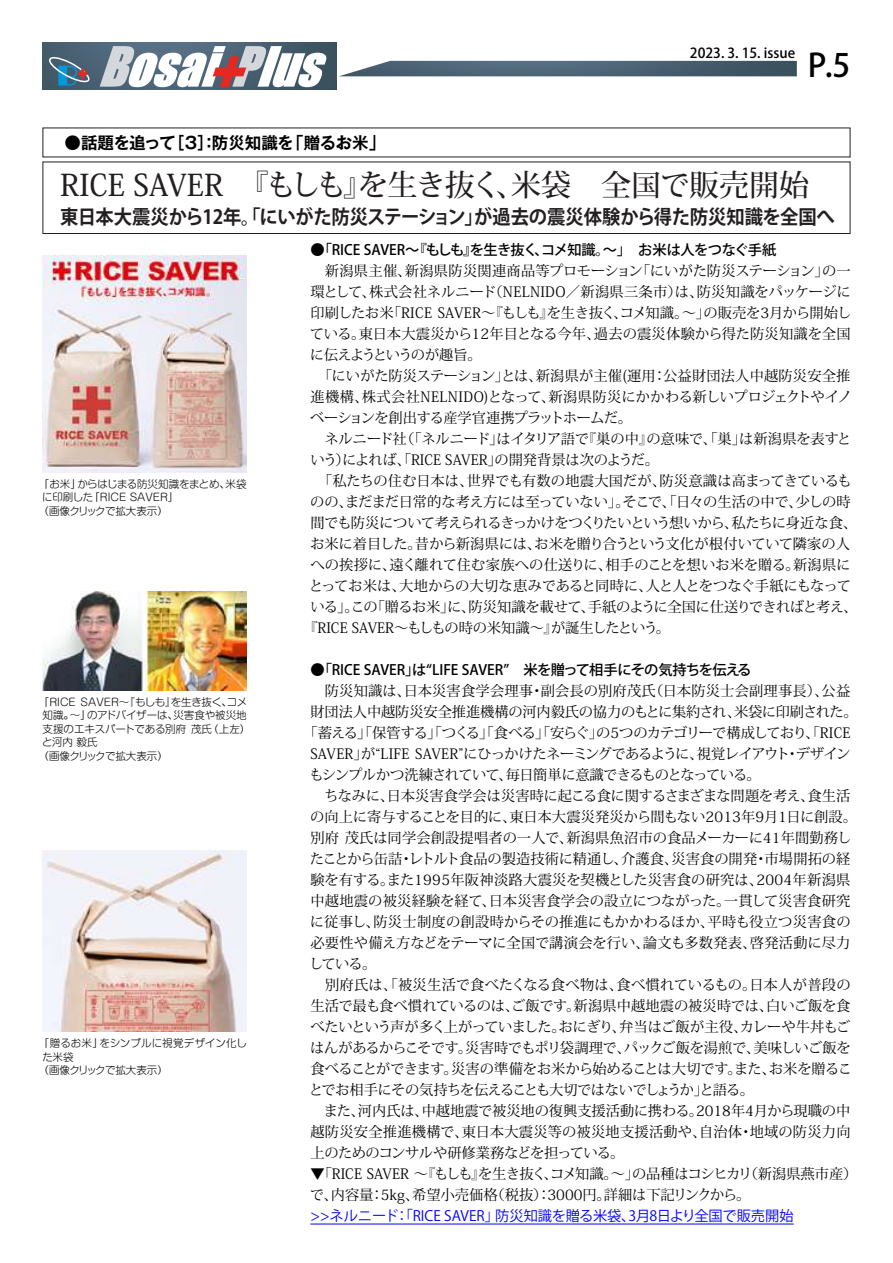
<style>
.page{position:relative;width:893px;height:1263px;background:#fff}
.page>*{position:absolute;margin:0;border:0;box-sizing:border-box;transform-origin:0 0}
.t1{font:500 31.95px "Koz Go Pro";color:#000}
.t2{font:500 30px "Koz Min Pr 6 N";color:#231f20}
.t3{font:700 19.5px "Koz Go Pr 6 N";letter-spacing:-.01em;color:#231f20;scale:.94 1}
.t4{font:700 16.5px "Gothic MB101 Pr 5 De";letter-spacing:-.03em;color:#000}
.t5{font:14.25px/21px "Koz Min Pr 6 N";letter-spacing:-.005em;color:#000}
.t6{font:14.25px "Koz Min Pr 6 N";letter-spacing:.015em;color:#000}
.t7{font:14.25px "Koz Min Pr 6 N";letter-spacing:-.035em;color:#000}
.t8{font:14.25px "Koz Min Pr 6 N";letter-spacing:-.05em;color:#000}
.t9{font:14.25px "Koz Min Pr 6 N";letter-spacing:.02em;color:#000}
.t10{font:500 14.25px "Koz Go Pr 6 N";letter-spacing:-.02em;color:#000}
.t11{font:14.25px "Koz Min Pr 6 N";letter-spacing:-.03em;color:#000}
.t12{font:14.25px "Koz Min Pr 6 N";letter-spacing:.025em;color:#000}
.t13{font:14.25px "Koz Go Pr 6 N";color:#00f}
.t14{font:14.25px "Koz Min Pr 6 N";letter-spacing:-.025em;color:#000}
.t15{font:14.25px "Koz Min Pr 6 N";letter-spacing:-.06em;color:#000}
.t16{font:14.25px "Koz Min Pr 6 N";letter-spacing:-.055em;color:#000}
.t17{font:14.25px "Koz Min Pr 6 N";letter-spacing:-.07em;color:#000}
.t18{font:500 13.8px "Koz Go Pro";color:#000}
.t19{font:300 10.5px "Shin M Go Pro";letter-spacing:-.005em;color:#000}
.t20{font:300 10.5px "Shin M Go Pro";letter-spacing:-.04em;color:#000}
</style>
<div class="page">
<img style="left:340px;top:61px;width:457px;height:15px">
<img style="left:43px;top:43px;width:293px;height:47px">
<svg style="left:48px;top:56px;width:42px;height:30px"></svg>
<svg style="left:100px;top:46px;width:226px;height:41px"></svg>
<img style="left:43px;top:255px;width:204px;height:217px">
<img style="left:43px;top:591px;width:204px;height:99px">
<img style="left:43px;top:850px;width:204px;height:182px">
<div style="left:43px;top:162px;width:807px;height:72px;border:1px solid #231f20"></div>
<hr style="left:310px;top:1224px;width:484px;height:1px;background:#00f">
<p class="t18" style="left:690px;top:44px;width:107px">2023. 3. 15. issue</p>
<h1 class="t1" style="left:808px;top:45px;width:44px">P.5</h1>
<p class="t4" style="left:65px;top:129px;width:322px">●話題を追って［3］：防災知識を「贈るお米」</p>
<h2 class="t2" style="left:60px;top:168px;width:750px">RICE SAVER　『もしも』を生き抜く、米袋　全国で販売開始</h2>
<h3 class="t3" style="left:60px;top:206px;width:825px">東日本大震災から12年。「にいがた防災ステーション」が過去の震災体験から得た防災知識を全国へ</h3>
<p class="t10" style="left:310px;top:242px;width:467px">●「RICE SAVER〜『もしも』を生き抜く、コメ知識。〜」　お米は人をつなぐ手紙</p>
<p class="t5" style="left:310px;top:260px;width:542px">　新潟県主催、新潟県防災関連商品等プロモーション「にいがた防災ステーション」の一</p>
<p class="t9" style="left:310px;top:284px;width:542px">環として、株式会社ネルニード（NELNIDO／新潟県三条市）は、防災知識をパッケージに</p>
<p class="t5" style="left:310px;top:302px;width:542px">印刷したお米「RICE SAVER〜『もしも』を生き抜く、コメ知識。〜」の販売を3月から開始し</p>
<p class="t5" style="left:310px;top:323px;width:542px">ている。東日本大震災から12年目となる今年、過去の震災体験から得た防災知識を全国</p>
<p class="t17" style="left:310px;top:347px;width:173px">に伝えようというのが趣旨。</p>
<p class="t5" style="left:310px;top:365px;width:541px">　「にいがた防災ステーション」とは、新潟県が主催(運用：公益財団法人中越防災安全推</p>
<p class="t12" style="left:310px;top:389px;width:543px">進機構、株式会社NELNIDO)となって、新潟県防災にかかわる新しいプロジェクトやイノ</p>
<p class="t8" style="left:310px;top:410px;width:323px">ベーションを創出する産学官連携プラットホームだ。</p>
<p class="t5" style="left:310px;top:428px;width:542px">　ネルニード社（「ネルニード」はイタリア語で『巣の中』の意味で、「巣」は新潟県を表すと</p>
<p class="t5" style="left:310px;top:449px;width:350px">いう）によれば、「RICE SAVER」の開発背景は次のようだ。</p>
<p class="t5" style="left:310px;top:470px;width:543px">　「私たちの住む日本は、世界でも有数の地震大国だが、防災意識は高まってきているも</p>
<p class="t5" style="left:310px;top:491px;width:542px">のの、まだまだ日常的な考え方には至っていない」。そこで、「日々の生活の中で、少しの時</p>
<p class="t8" style="left:310px;top:515px;width:548px">間でも防災について考えられるきっかけをつくりたいという想いから、私たちに身近な食、</p>
<p class="t5" style="left:310px;top:533px;width:542px">お米に着目した。昔から新潟県には、お米を贈り合うという文化が根付いていて隣家の人</p>
<p class="t5" style="left:310px;top:554px;width:542px">への挨拶に、遠く離れて住む家族への仕送りに、相手のことを想いお米を贈る。新潟県に</p>
<p class="t14" style="left:309px;top:578px;width:544px">とってお米は、大地からの大切な恵みであると同時に、人と人とをつなぐ手紙にもなって</p>
<p class="t7" style="left:310px;top:599px;width:548px">いる」。この「贈るお米」に、防災知識を載せて、手紙のように全国に仕送りできればと考え、</p>
<p class="t5" style="left:304px;top:617px;width:368px">『RICE SAVER〜もしもの時の米知識〜』が誕生したという。</p>
<p class="t10" style="left:310px;top:662px;width:443px">●「RICE SAVER」は“LIFE SAVER”　米を贈って相手にその気持ちを伝える</p>
<p class="t6" style="left:310px;top:683px;width:541px">　防災知識は、日本災害食学会理事・副会長の別府茂氏（日本防災士会副理事長）、公益</p>
<p class="t5" style="left:310px;top:701px;width:549px">財団法人中越防災安全推進機構の河内毅氏の協力のもとに集約され、米袋に印刷された。</p>
<p class="t8" style="left:304px;top:725px;width:549px">「蓄える」「保管する」「つくる」「食べる」「安らぐ」の5つのカテゴリーで構成しており、「RICE</p>
<p class="t7" style="left:310px;top:746px;width:541px">SAVER」が“LIFE SAVER”にひっかけたネーミングであるように、視覚レイアウト・デザイン</p>
<p class="t15" style="left:309px;top:767px;width:453px">もシンプルかつ洗練されていて、毎日簡単に意識できるものとなっている。</p>
<p class="t5" style="left:310px;top:785px;width:542px">　ちなみに、日本災害食学会は災害時に起こる食に関するさまざまな問題を考え、食生活</p>
<p class="t5" style="left:310px;top:806px;width:548px">の向上に寄与することを目的に、東日本大震災発災から間もない2013年9月1日に創設。</p>
<p class="t5" style="left:310px;top:827px;width:542px">別府 茂氏は同学会創設提唱者の一人で、新潟県魚沼市の食品メーカーに41年間勤務し</p>
<p class="t5" style="left:310px;top:848px;width:542px">たことから缶詰・レトルト食品の製造技術に精通し、介護食、災害食の開発・市場開拓の経</p>
<p class="t9" style="left:310px;top:872px;width:542px">験を有する。また1995年阪神淡路大震災を契機とした災害食の研究は、2004年新潟県</p>
<p class="t6" style="left:310px;top:893px;width:541px">中越地震の被災経験を経て、日本災害食学会の設立につながった。一貫して災害食研究</p>
<p class="t6" style="left:310px;top:914px;width:542px">に従事し、防災士制度の創設時からその推進にもかかわるほか、平時も役立つ災害食の</p>
<p class="t5" style="left:310px;top:932px;width:542px">必要性や備え方などをテーマに全国で講演会を行い、論文も多数発表、啓発活動に尽力</p>
<p class="t5" style="left:309px;top:954px;width:69px">している。</p>
<p class="t6" style="left:310px;top:977px;width:542px">　別府氏は、「被災生活で食べたくなる食べ物は、食べ慣れているもの。日本人が普段の</p>
<p class="t5" style="left:310px;top:995px;width:542px">生活で最も食べ慣れているのは、ご飯です。新潟県中越地震の被災時では、白いご飯を食</p>
<p class="t7" style="left:310px;top:1019px;width:541px">べたいという声が多く上がっていました。おにぎり、弁当はご飯が主役、カレーや牛丼もご</p>
<p class="t11" style="left:310px;top:1040px;width:542px">はんがあるからこそです。災害時でもポリ袋調理で、パックご飯を湯煎で、美味しいご飯を</p>
<p class="t5" style="left:310px;top:1058px;width:543px">食べることができます。災害の準備をお米から始めることは大切です。また、お米を贈るこ</p>
<p class="t16" style="left:309px;top:1082px;width:447px">とでお相手にその気持ちを伝えることも大切ではないでしょうか」と語る。</p>
<p class="t5" style="left:310px;top:1100px;width:541px">　また、河内氏は、中越地震で被災地の復興支援活動に携わる。2018年4月から現職の中</p>
<p class="t6" style="left:310px;top:1124px;width:542px">越防災安全推進機構で、東日本大震災等の被災地支援活動や、自治体・地域の防災力向</p>
<p class="t11" style="left:310px;top:1145px;width:316px">上のためのコンサルや研修業務などを担っている。</p>
<p class="t5" style="left:310px;top:1164px;width:549px">▼「RICE SAVER 〜『もしも』を生き抜く、コメ知識。〜」の品種はコシヒカリ（新潟県燕市産）で、内容量：5kg、希望小売価格（税抜）：3000円。詳細は下記リンクから。</p>
<p class="t13" style="left:310px;top:1208px;width:485px">&gt;&gt;ネルニード：「RICE SAVER」防災知識を贈る米袋、3月8日より全国で販売開始</p>
<p class="t20" style="left:39px;top:475px;width:209px">「お米」からはじまる防災知識をまとめ、米袋</p>
<p class="t19" style="left:42px;top:489px;width:138px">に印刷した「RICE SAVER」</p>
<p class="t20" style="left:39px;top:502px;width:131px">（画像クリックで拡大表示）</p>
<p class="t19" style="left:39px;top:693px;width:210px">「RICE SAVER〜『もしも』を生き抜く、コメ</p>
<p class="t19" style="left:43px;top:707px;width:206px">知識。〜」のアドバイザーは、災害食や被災地</p>
<p class="t19" style="left:43px;top:720px;width:209px">支援のエキスパートである別府 茂氏（上左）</p>
<p class="t19" style="left:42px;top:734px;width:57px">と河内 毅氏</p>
<p class="t20" style="left:39px;top:747px;width:131px">（画像クリックで拡大表示）</p>
<p class="t19" style="left:39px;top:1035px;width:210px">「贈るお米」をシンプルに視覚デザイン化し</p>
<p class="t19" style="left:42px;top:1048px;width:33px">た米袋</p>
<p class="t20" style="left:39px;top:1062px;width:131px">（画像クリックで拡大表示）</p>
</div>
